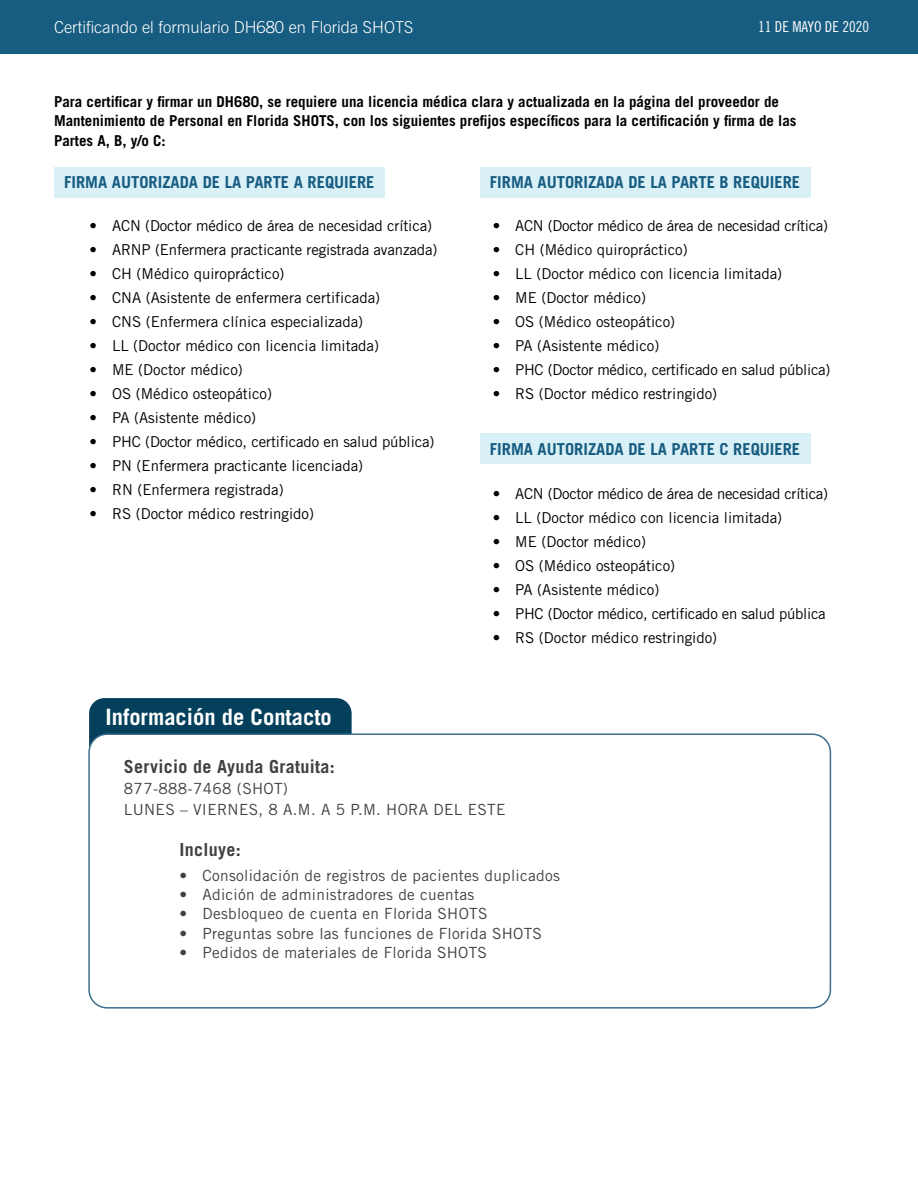
<style>
.page{position:relative;width:918px;height:1188px;background:#fff}
.page>*{position:absolute;margin:0;border:0;box-sizing:border-box;transform-origin:0 0}
.t1{font:700 22.5px "Trade Gothic";color:#fff}
.t2{font:700 18px "Trade Gothic";letter-spacing:.02em;color:#414042}
.t3{font:700 16.5px "Trade Gothic";color:#175c81}
.t4{font:300 16.5px "Trade Gothic";color:#fff}
.t5{font:15.45px "Trade Gothic";letter-spacing:.02em;color:#414042}
.t6{font:15px "Trade Gothic";color:#000}
.t7{font:700 15px/19.5px "Trade Gothic";color:#000}
.t8{font:15px "Trade Gothic";letter-spacing:-.02em;color:#000}
.t9{font:15px "Trade Gothic Cond Eighteen";color:#fff}
</style>
<div class="page">
<div style="left:54px;top:167px;width:331px;height:30px;background:#d9f0f7"></div>
<div style="left:480px;top:167px;width:330px;height:30px;background:#d9f0f7"></div>
<div style="left:480px;top:434px;width:330px;height:30px;background:#d9f0f7"></div>
<div style="left:0;top:0;width:918px;height:54px;background:#175c81"></div>
<div style="left:89px;top:698px;width:263px;height:69px;background:#04405c;border-radius:15px"></div>
<div style="left:89px;top:734px;width:741px;height:274px;background:#fff;border-radius:18px"></div>
<div style="left:88px;top:733px;width:743px;height:276px;border:2px solid #3b6e8f;border-radius:18px"></div>
<p class="t4" style="left:54px;top:18px;width:361px">Certificando el formulario DH680 en Florida SHOTS</p>
<p class="t9" style="left:758px;top:18px;width:112px">11 DE MAYO DE 2020</p>
<p class="t7" style="left:54px;top:92px;width:744px">Para certificar y firmar un DH680, se requiere una licencia médica clara y actualizada en la página del proveedor de<br>Mantenimiento de Personal en Florida SHOTS, con los siguientes prefijos específicos para la certificación y firma de las<br>Partes A, B, y/o C:</p>
<h2 class="t3" style="left:64px;top:172px;width:312px">FIRMA AUTORIZADA DE LA PARTE A REQUIERE</h2>
<p class="t6" style="left:90px;top:217px;width:344px">• ACN (Doctor médico de área de necesidad crítica)</p>
<p class="t6" style="left:90px;top:241px;width:349px">• ARNP (Enfermera practicante registrada avanzada)</p>
<p class="t6" style="left:90px;top:265px;width:196px">• CH (Médico quiropráctico)</p>
<p class="t6" style="left:90px;top:289px;width:292px">• CNA (Asistente de enfermera certificada)</p>
<p class="t6" style="left:90px;top:313px;width:275px">• CNS (Enfermera clínica especializada)</p>
<p class="t6" style="left:90px;top:337px;width:291px">• LL (Doctor médico con licencia limitada)</p>
<p class="t6" style="left:90px;top:361px;width:155px">• ME (Doctor médico)</p>
<p class="t6" style="left:90px;top:385px;width:184px">• OS (Médico osteopático)</p>
<p class="t6" style="left:90px;top:409px;width:168px">• PA (Asistente médico)</p>
<p class="t6" style="left:90px;top:433px;width:346px">• PHC (Doctor médico, certificado en salud pública)</p>
<p class="t6" style="left:90px;top:457px;width:275px">• PN (Enfermera practicante licenciada)</p>
<p class="t6" style="left:90px;top:481px;width:196px">• RN (Enfermera registrada)</p>
<p class="t6" style="left:90px;top:505px;width:226px">• RS (Doctor médico restringido)</p>
<h2 class="t3" style="left:490px;top:172px;width:312px">FIRMA AUTORIZADA DE LA PARTE B REQUIERE</h2>
<p class="t8" style="left:493px;top:217px;width:337px">• ACN (Doctor médico de área de necesidad crítica)</p>
<p class="t6" style="left:493px;top:241px;width:196px">• CH (Médico quiropráctico)</p>
<p class="t6" style="left:493px;top:265px;width:291px">• LL (Doctor médico con licencia limitada)</p>
<p class="t6" style="left:493px;top:289px;width:155px">• ME (Doctor médico)</p>
<p class="t6" style="left:493px;top:313px;width:184px">• OS (Médico osteopático)</p>
<p class="t6" style="left:493px;top:337px;width:168px">• PA (Asistente médico)</p>
<p class="t8" style="left:493px;top:361px;width:339px">• PHC (Doctor médico, certificado en salud pública)</p>
<p class="t6" style="left:493px;top:385px;width:226px">• RS (Doctor médico restringido)</p>
<h2 class="t3" style="left:490px;top:439px;width:312px">FIRMA AUTORIZADA DE LA PARTE C REQUIERE</h2>
<p class="t8" style="left:493px;top:485px;width:337px">• ACN (Doctor médico de área de necesidad crítica)</p>
<p class="t6" style="left:493px;top:509px;width:291px">• LL (Doctor médico con licencia limitada)</p>
<p class="t6" style="left:493px;top:533px;width:155px">• ME (Doctor médico)</p>
<p class="t6" style="left:493px;top:557px;width:184px">• OS (Médico osteopático)</p>
<p class="t6" style="left:493px;top:581px;width:168px">• PA (Asistente médico)</p>
<p class="t8" style="left:493px;top:605px;width:334px">• PHC (Doctor médico, certificado en salud pública</p>
<p class="t6" style="left:493px;top:629px;width:226px">• RS (Doctor médico restringido)</p>
<h2 class="t1" style="left:106px;top:703px;width:228px">Información de Contacto</h2>
<h3 class="t2" style="left:124px;top:756px;width:213px">Servicio de Ayuda Gratuita:</h3>
<p class="t5" style="left:124px;top:779px;width:166px">877-888-7468 (SHOT)</p>
<p class="t5" style="left:124px;top:800px;width:383px">LUNES – VIERNES, 8 A.M. A 5 P.M. HORA DEL ESTE</p>
<h3 class="t2" style="left:179px;top:838px;width:63px">Incluye:</h3>
<p class="t5" style="left:179px;top:866px;width:382px">• Consolidación de registros de pacientes duplicados</p>
<p class="t5" style="left:179px;top:885px;width:296px">• Adición de administradores de cuentas</p>
<p class="t5" style="left:179px;top:905px;width:310px">• Desbloqueo de cuenta en Florida SHOTS</p>
<p class="t5" style="left:179px;top:924px;width:364px">• Preguntas sobre las funciones de Florida SHOTS</p>
<p class="t5" style="left:179px;top:943px;width:309px">• Pedidos de materiales de Florida SHOTS</p>
</div>
